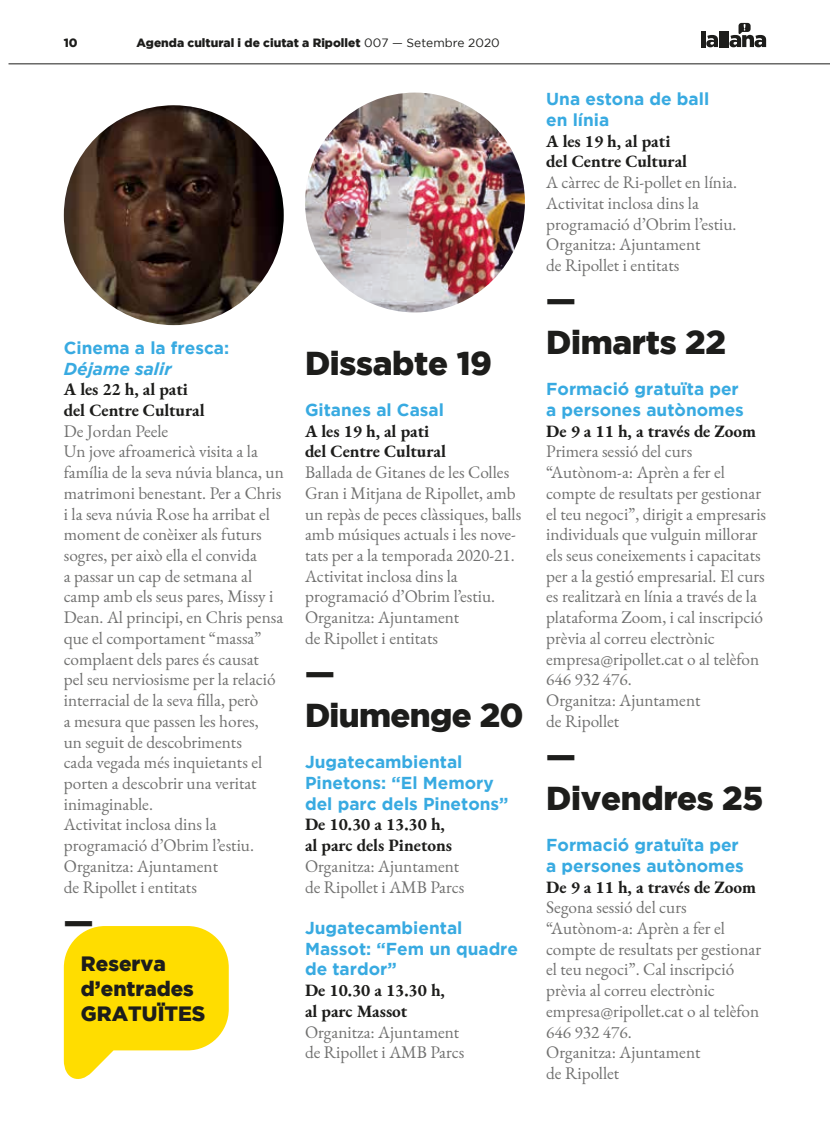
<style>
.page{position:relative;width:830px;height:1132px;background:#fff}
.page>*{position:absolute;margin:0;border:0;box-sizing:border-box;transform-origin:0 0}
.t1{font:900 33px/41.4px "Gotham";letter-spacing:-.01em;color:#1d1d1b}
.t2{font:900 20.7px/24.9px "Gotham";color:#1d1d1b}
.t3{font:17.25px/20.7px "EB Garamond";color:#70706f}
.t4{font:700 17.25px/20.7px "Gotham";color:#38aae1}
.t5{font:700 17.25px/20.7px "EB Garamond";color:#1d1d1b}
.t6{font:italic 700 17.25px "Gotham";color:#38aae1}
.t7{font:900 12px "Gotham";color:#1d1d1b}
.s1{font-weight:400}
</style>
<div class="page">
<hr style="left:9px;top:64px;width:820px;height:1px;background:#1d1d1b">
<hr style="left:701px;top:31px;width:4px;height:16px;background:#1d1d1b">
<svg style="left:706px;top:35px;width:11px;height:12px"></svg>
<hr style="left:724px;top:31px;width:4px;height:16px;background:#1d1d1b">
<svg style="left:729px;top:23px;width:36px;height:24px"></svg>
<div style="left:718px;top:31px;width:5px;height:16px;background:#1d1d1b"></div>
<img style="left:64px;top:105px;width:219px;height:220px;border-radius:110px">
<img style="left:305px;top:92px;width:219px;height:220px;border-radius:110px">
<svg style="left:64px;top:926px;width:165px;height:153px"></svg>
<p class="t7" style="left:64px;top:36px;width:15px">10</p>
<p class="t7" style="left:136px;top:36px;width:365px">Agenda cultural i de ciutat a Ripollet <span class="s1">007 — Setembre 2020</span></p>
<p class="t4" style="left:64px;top:337px;width:167px">Cinema a la fresca:</p>
<p class="t6" style="left:64px;top:358px;width:109px">Déjame salir</p>
<p class="t5" style="left:64px;top:378px;width:142px">A les 22 h, al pati del Centre Cultural</p>
<p class="t3" style="left:64px;top:420px;width:221px">De Jordan Peele<br>Un jove afroamericà visita a la família de la seva núvia blanca, un matrimoni benestant. Per a Chris i la seva núvia Rose ha arribat el moment de conèixer als futurs sogres, per això ella el convida<br>a passar un cap de setmana al camp amb els seus pares, Missy i<br>Dean. Al principi, en Chris pensa que el comportament “massa” complaent dels pares és causat<br>pel seu nerviosisme per la relació interracial de la seva filla, però<br>a mesura que passen les hores,<br>un seguit de descobriments<br>cada vegada més inquietants el porten a descobrir una veritat inimaginable.<br>Activitat inclosa dins la programació d’Obrim l’estiu.<br>Organitza: Ajuntament<br>de Ripollet i entitats</p>
<h1 class="t1" style="left:64px;top:900px;width:31px">—</h1>
<p class="t2" style="left:81px;top:950px;width:126px">Reserva d’entrades<br>GRATUÏTES</p>
<h1 class="t1" style="left:305px;top:341px;width:188px">Dissabte 19</h1>
<p class="t4" style="left:305px;top:399px;width:140px">Gitanes al Casal</p>
<p class="t5" style="left:305px;top:420px;width:142px">A les 19 h, al pati del Centre Cultural</p>
<p class="t3" style="left:305px;top:462px;width:217px">Ballada de Gitanes de les Colles<br>Gran i Mitjana de Ripollet, amb un repàs de peces clàssiques, balls amb músiques actuals i les nove&shy;tats per a la temporada 2020-21.<br>Activitat inclosa dins la programació d’Obrim l’estiu.<br>Organitza: Ajuntament<br>de Ripollet i entitats</p>
<h1 class="t1" style="left:305px;top:652px;width:220px">—<br>Diumenge 20</h1>
<p class="t4" style="left:305px;top:751px;width:205px">Jugatecambiental<br>Pinetons: “El Memory del parc dels Pinetons”</p>
<p class="t5" style="left:305px;top:813px;width:148px">De 10.30 a 13.30 h, al parc dels Pinetons</p>
<p class="t3" style="left:305px;top:855px;width:161px">Organitza: Ajuntament de Ripollet i AMB Parcs</p>
<p class="t4" style="left:305px;top:916px;width:214px">Jugatecambiental<br>Massot: “Fem un quadre de tardor”</p>
<p class="t5" style="left:305px;top:979px;width:141px">De 10.30 a 13.30 h, al parc Massot</p>
<p class="t3" style="left:305px;top:1021px;width:161px">Organitza: Ajuntament de Ripollet i AMB Parcs</p>
<p class="t4" style="left:546px;top:88px;width:164px">Una estona de ball en línia</p>
<p class="t5" style="left:546px;top:130px;width:142px">A les 19 h, al pati del Centre Cultural</p>
<p class="t3" style="left:546px;top:172px;width:192px">A càrrec de Ri-pollet en línia.<br>Activitat inclosa dins la programació d’Obrim l’estiu.<br>Organitza: Ajuntament<br>de Ripollet i entitats</p>
<h1 class="t1" style="left:546px;top:279px;width:181px">—<br>Dimarts 22</h1>
<p class="t4" style="left:546px;top:378px;width:199px">Formació gratuïta per a persones autònomes</p>
<p class="t5" style="left:546px;top:420px;width:211px">De 9 a 11 h, a través de Zoom</p>
<p class="t3" style="left:546px;top:441px;width:221px">Primera sessió del curs “Autònom-a: Aprèn a fer el compte de resultats per gestionar el teu negoci”, dirigit a empresaris individuals que vulguin millorar els seus coneixements i capacitats per a la gestió empresarial. El curs es realitzarà en línia a través de la plataforma Zoom, i cal inscripció prèvia al correu electrònic empresa@ripollet.cat o al telèfon<br>646 932 476.<br>Organitza: Ajuntament<br>de Ripollet</p>
<h1 class="t1" style="left:546px;top:734px;width:218px">—<br>Divendres 25</h1>
<p class="t4" style="left:546px;top:833px;width:199px">Formació gratuïta per a persones autònomes</p>
<p class="t5" style="left:546px;top:875px;width:211px">De 9 a 11 h, a través de Zoom</p>
<p class="t3" style="left:546px;top:896px;width:216px">Segona sessió del curs “Autònom-a: Aprèn a fer el compte de resultats per gestionar el teu negoci”. Cal inscripció prèvia al correu electrònic empresa@ripollet.cat o al telèfon<br>646 932 476.<br>Organitza: Ajuntament<br>de Ripollet</p>
</div>
